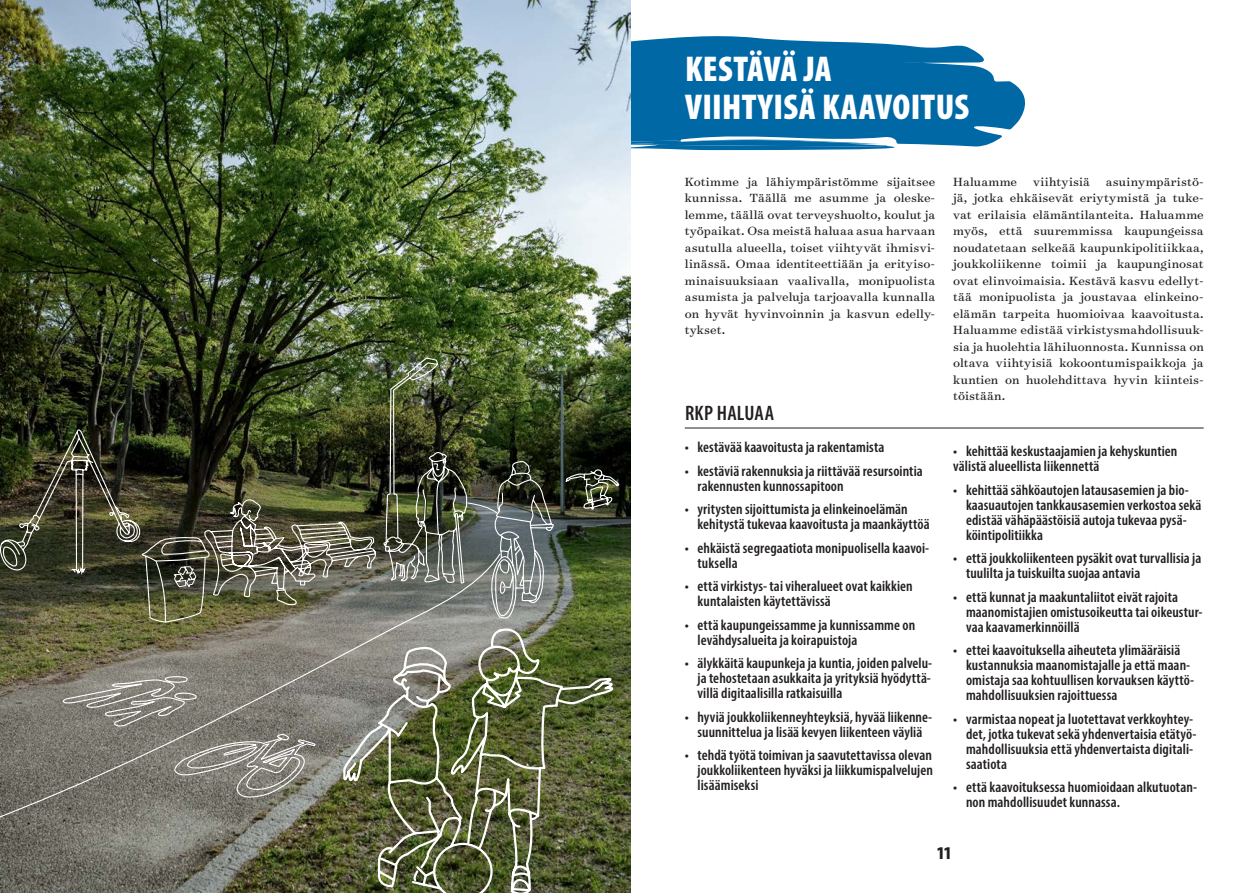
<style>
.page{position:relative;width:1259px;height:893px;background:#fff}
.page>*{position:absolute;margin:0;border:0;box-sizing:border-box;transform-origin:0 0}
.VI_VILL{font:900 condensed 36px "Myriad Pro";letter-spacing:.005em;color:#fff}
.VI_VILL-2{font:600 condensed 21px "Myriad Pro";letter-spacing:.01em;color:#231f20}
.t1{font:900 condensed 18px "Myriad Pro";color:#231f20}
.VI_VILL-3{font:600 condensed 15px/15px "Myriad Pro";letter-spacing:.005em;color:#231f20}
.t2{font:13.5px/16.5px "Surveyor Text";letter-spacing:.01em;color:#231f20;text-align:justify}
</style>
<div class="page">
<svg style="left:630px;top:34px;width:396px;height:113px;background:#257db2"></svg>
<svg style="left:898px;top:63px;width:23px;height:1px"></svg>
<svg style="left:630px;top:138px;width:276px;height:12px"></svg>
<hr style="left:685px;top:428px;width:518px;height:1px;background:#231f20">
<img style="left:0;top:0;width:630px;height:893px">
<svg style="left:343px;top:843px;width:274px;height:50px;background:#5a613e"></svg>
<img style="left:0;top:460px;width:620px;height:383px">
<svg style="left:0;top:429px;width:155px;height:194px;background:#42432e"></svg>
<img style="left:155px;top:357px;width:313px;height:437px">
<p class="VI_VILL" style="left:685px;top:46px;width:148px">KESTÄVÄ JA</p>
<p class="VI_VILL" style="left:685px;top:84px;width:285px">VIIHTYISÄ KAAVOITUS</p>
<p class="t2" style="left:685px;top:173px;width:252px">Kotimme ja lähiympäristömme sijaitsee kunnissa. Täällä me asumme ja oleske&shy;lemme, täällä ovat terveyshuolto, koulut ja työpaikat. Osa meistä haluaa asua harvaan asutulla alueella, toiset viihtyvät ihmisvi&shy;linässä. Omaa identiteettiään ja erityiso&shy;minaisuuksiaan vaalivalla, monipuolista asumista ja palveluja tarjoavalla kunnalla on hyvät hyvinvoinnin ja kasvun edelly&shy;tykset.</p>
<p class="VI_VILL-2" style="left:685px;top:400px;width:91px">RKP HALUAA</p>
<p class="VI_VILL-3" style="left:685px;top:440px;width:201px">• kestävää kaavoitusta ja rakentamista</p>
<p class="VI_VILL-3" style="left:697px;top:463px;width:227px;text-indent:-13px">• kestäviä rakennuksia ja riittävää resursointia rakennusten kunnossapitoon</p>
<p class="VI_VILL-3" style="left:697px;top:502px;width:234px;text-indent:-13px">• yritysten sijoittumista ja elinkeinoelämän kehitystä tukevaa kaavoitusta ja maankäyttöä</p>
<p class="VI_VILL-3" style="left:697px;top:540px;width:233px;text-indent:-13px">• ehkäistä segregaatiota monipuolisella kaavoi&shy;tuksella</p>
<p class="VI_VILL-3" style="left:697px;top:579px;width:217px;text-indent:-13px">• että virkistys- tai viheralueet ovat kaikkien kuntalaisten käytettävissä</p>
<p class="VI_VILL-3" style="left:697px;top:617px;width:219px;text-indent:-13px">• että kaupungeissamme ja kunnissamme on levähdysalueita ja koirapuistoja</p>
<p class="VI_VILL-3" style="left:697px;top:656px;width:236px;text-align:justify;text-indent:-13px">• älykkäitä kaupunkeja ja kuntia, joiden palvelu&shy;ja tehostetaan asukkaita ja yrityksiä hyödyttä&shy;villä digitaalisilla ratkaisuilla</p>
<p class="VI_VILL-3" style="left:685px;top:709px;width:249px;text-align:center">• hyviä joukkoliikenneyhteyksiä, hyvää liikenne&shy;suunnittelua ja lisää kevyen liikenteen väyliä</p>
<p class="VI_VILL-3" style="left:697px;top:748px;width:237px;text-align:justify;text-indent:-13px">• tehdä työtä toimivan ja saavutettavissa olevan joukkoliikenteen hyväksi ja liikkumispalvelujen lisäämiseksi</p>
<p class="t2" style="left:953px;top:173px;width:252px">Haluamme viihtyisiä asuinympäristö&shy;jä, jotka ehkäisevät eriytymistä ja tuke&shy;vat erilaisia elämäntilanteita. Haluamme myös, että suuremmissa kaupungeissa noudatetaan selkeää kaupunkipolitiikkaa, joukkoliikenne toimii ja kaupunginosat ovat elinvoimaisia. Kestävä kasvu edellyt&shy;tää monipuolista ja joustavaa elinkeino&shy;elämän tarpeita huomioivaa kaavoitusta.<br>Haluamme edistää virkistysmahdollisuuk&shy;sia ja huolehtia lähiluonnosta. Kunnissa on oltava viihtyisiä kokoontumispaikkoja ja kuntien on huolehdittava hyvin kiinteis&shy;töistään.</p>
<p class="VI_VILL-3" style="left:953px;top:443px;width:226px">• kehittää keskustaajamien ja kehyskuntien välistä alueellista liikennettä</p>
<p class="VI_VILL-3" style="left:966px;top:482px;width:237px;text-indent:-13px">• kehittää sähköautojen latausasemien ja bio&shy;kaasuautojen tankkausasemien verkostoa sekä edistää vähäpäästöisiä autoja tukevaa pysä&shy;köintipolitiikka</p>
<p class="VI_VILL-3" style="left:966px;top:550px;width:237px;text-indent:-13px">• että joukkoliikenteen pysäkit ovat turvallisia ja tuulilta ja tuiskuilta suojaa antavia</p>
<p class="VI_VILL-3" style="left:966px;top:589px;width:238px;text-indent:-13px">• että kunnat ja maakuntaliitot eivät rajoita maanomistajien omistusoikeutta tai oikeustur&shy;vaa kaavamerkinnöillä</p>
<p class="VI_VILL-3" style="left:966px;top:642px;width:229px;text-indent:-13px">• ettei kaavoituksella aiheuteta ylimääräisiä kustannuksia maanomistajalle ja että maan&shy;omistaja saa kohtuullisen korvauksen käyttö&shy;mahdollisuuksien rajoittuessa</p>
<p class="VI_VILL-3" style="left:966px;top:711px;width:232px;text-indent:-13px">• varmistaa nopeat ja luotettavat verkkoyhtey&shy;det, jotka tukevat sekä yhdenvertaisia etätyö&shy;mahdollisuuksia että yhdenvertaista digitali&shy;saatiota</p>
<p class="VI_VILL-3" style="left:966px;top:779px;width:232px;text-indent:-13px">• että kaavoituksessa huomioidaan alkutuotan&shy;non mahdollisuudet kunnassa.</p>
<p class="t1" style="left:936px;top:841px;width:16px">11</p>
</div>
